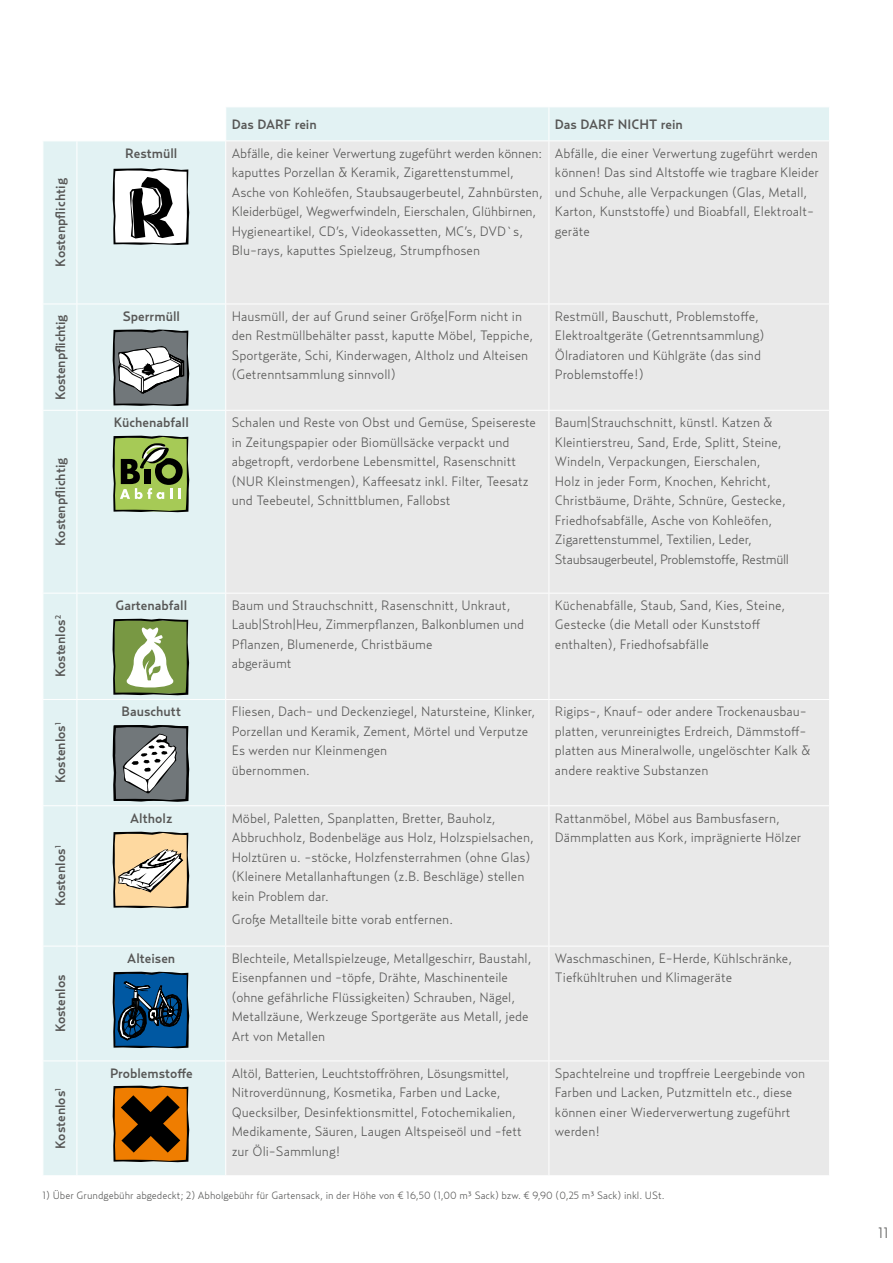
<style>
.page{position:relative;width:893px;height:1263px;background:#fff}
.page>*{position:absolute;margin:0;border:0;box-sizing:border-box;transform-origin:0 0}
.t1{font:300 15px "Relay";color:#575756}
.t2{font:300 13.5px/19.5px "Relay";color:#575756}
.t3{font:500 13.5px "Relay";color:#575756}
.t4{font:500 13.5px "Relay";letter-spacing:-.02em;color:#575756}
.t5{font:300 10.5px "Relay";color:#575756}
</style>
<div class="page">
<div style="left:226px;top:107px;width:603px;height:34px;background:#e2f2f3"></div>
<div style="left:44px;top:142px;width:181px;height:1033px;background:#e2f2f3"></div>
<div style="left:226px;top:142px;width:603px;height:1033px;background:#e9e9e9"></div>
<hr style="left:549px;top:107px;width:1px;height:34px;background:#fff">
<hr style="left:77px;top:141px;width:1px;height:163px;background:#fff">
<hr style="left:549px;top:141px;width:1px;height:163px;background:#fff">
<hr style="left:43px;top:304px;width:34px;height:1px;background:#fff">
<hr style="left:77px;top:304px;width:149px;height:1px;background:#fff">
<hr style="left:77px;top:304px;width:1px;height:106px;background:#fff">
<hr style="left:226px;top:304px;width:323px;height:1px;background:#fff">
<hr style="left:549px;top:304px;width:281px;height:1px;background:#fff">
<hr style="left:549px;top:304px;width:1px;height:106px;background:#fff">
<hr style="left:43px;top:410px;width:34px;height:1px;background:#fff">
<hr style="left:77px;top:410px;width:149px;height:1px;background:#fff">
<hr style="left:77px;top:411px;width:1px;height:182px;background:#fff">
<hr style="left:226px;top:410px;width:323px;height:1px;background:#fff">
<hr style="left:549px;top:410px;width:281px;height:1px;background:#fff">
<hr style="left:549px;top:411px;width:1px;height:182px;background:#fff">
<hr style="left:43px;top:593px;width:34px;height:1px;background:#fff">
<hr style="left:77px;top:593px;width:149px;height:1px;background:#fff">
<hr style="left:77px;top:593px;width:1px;height:106px;background:#fff">
<hr style="left:226px;top:593px;width:323px;height:1px;background:#fff">
<hr style="left:549px;top:593px;width:281px;height:1px;background:#fff">
<hr style="left:549px;top:593px;width:1px;height:106px;background:#fff">
<hr style="left:43px;top:699px;width:34px;height:1px;background:#fff">
<hr style="left:77px;top:699px;width:149px;height:1px;background:#fff">
<hr style="left:77px;top:700px;width:1px;height:105px;background:#fff">
<hr style="left:226px;top:699px;width:323px;height:1px;background:#fff">
<hr style="left:549px;top:699px;width:281px;height:1px;background:#fff">
<hr style="left:549px;top:700px;width:1px;height:105px;background:#fff">
<hr style="left:43px;top:805px;width:34px;height:1px;background:#fff">
<hr style="left:77px;top:805px;width:149px;height:1px;background:#fff">
<hr style="left:77px;top:806px;width:1px;height:140px;background:#fff">
<hr style="left:226px;top:805px;width:323px;height:1px;background:#fff">
<hr style="left:549px;top:805px;width:281px;height:1px;background:#fff">
<hr style="left:549px;top:806px;width:1px;height:140px;background:#fff">
<hr style="left:43px;top:946px;width:34px;height:1px;background:#fff">
<hr style="left:77px;top:946px;width:149px;height:1px;background:#fff">
<hr style="left:77px;top:946px;width:1px;height:114px;background:#fff">
<hr style="left:226px;top:946px;width:323px;height:1px;background:#fff">
<hr style="left:549px;top:946px;width:281px;height:1px;background:#fff">
<hr style="left:549px;top:946px;width:1px;height:114px;background:#fff">
<hr style="left:43px;top:1060px;width:34px;height:1px;background:#fff">
<hr style="left:77px;top:1060px;width:149px;height:1px;background:#fff">
<hr style="left:77px;top:1061px;width:1px;height:114px;background:#fff">
<hr style="left:226px;top:1060px;width:323px;height:1px;background:#fff">
<hr style="left:549px;top:1060px;width:281px;height:1px;background:#fff">
<hr style="left:549px;top:1061px;width:1px;height:114px;background:#fff">
<svg style="left:113px;top:168px;width:76px;height:77px"></svg>
<svg style="left:113px;top:329px;width:76px;height:77px"></svg>
<svg style="left:113px;top:436px;width:76px;height:76px;background:#80974d"></svg>
<div style="left:144px;top:469px;width:7px;height:15px;background:#000"></div>
<svg style="left:113px;top:832px;width:76px;height:76px;background:#cfb792"></svg>
<svg style="left:113px;top:725px;width:76px;height:76px"></svg>
<svg style="left:113px;top:972px;width:76px;height:76px;background:#0e4573"></svg>
<svg style="left:113px;top:1086px;width:76px;height:76px;background:#884904"></svg>
<svg style="left:113px;top:619px;width:76px;height:76px"></svg>
<p class="t3" style="left:52px;top:267px;width:90px;rotate:-90deg">Kostenpflichtig</p>
<p class="t3" style="left:232px;top:116px;width:87px">Das DARF rein</p>
<p class="t3" style="left:555px;top:116px;width:129px">Das DARF NICHT rein</p>
<p class="t3" style="left:125px;top:145px;width:54px">Restmüll</p>
<p class="t2" style="left:232px;top:143px;width:312px">Abfälle, die keiner Verwertung zugeführt werden können: kaputtes Porzellan &amp; Keramik, Zigarettenstummel, Asche von Kohleöfen, Staubsaugerbeutel, Zahnbürsten, Kleiderbügel, Wegwerfwindeln, Eierschalen, Glühbirnen, Hygieneartikel, CD’s, Videokassetten, MC’s, DVD`s, Blu-rays, kaputtes Spielzeug, Strumpfhosen</p>
<p class="t2" style="left:555px;top:143px;width:266px">Abfälle, die einer Verwertung zugeführt werden können! Das sind Altstoffe wie tragbare Kleider und Schuhe, alle Verpackungen (Glas, Metall, Karton, Kunststoffe) und Bioabfall, Elektroalt&shy;geräte</p>
<p class="t4" style="left:52px;top:400px;width:86px;rotate:-90deg">Kostenpflichtig</p>
<p class="t3" style="left:123px;top:308px;width:59px">Sperrmüll</p>
<p class="t2" style="left:232px;top:306px;width:303px">Hausmüll, der auf Grund seiner Größe|Form nicht in den Restmüllbehälter passt, kaputte Möbel, Teppiche, Sportgeräte, Schi, Kinderwagen, Altholz und Alteisen (Getrenntsammlung sinnvoll)</p>
<p class="t2" style="left:555px;top:306px;width:211px">Restmüll, Bauschutt, Problemstoffe, Elektroaltgeräte (Getrenntsammlung)<br>Ölradiatoren und Kühlgräte (das sind Problemstoffe!)</p>
<p class="t3" style="left:52px;top:546px;width:90px;rotate:-90deg">Kostenpflichtig</p>
<p class="t3" style="left:52px;top:677px;width:63px;rotate:-90deg">Kostenlos<sup>2</sup></p>
<p class="t3" style="left:52px;top:783px;width:62px;rotate:-90deg">Kostenlos<sup>1</sup></p>
<p class="t3" style="left:52px;top:906px;width:62px;rotate:-90deg">Kostenlos<sup>1</sup></p>
<p class="t3" style="left:52px;top:1032px;width:59px;rotate:-90deg">Kostenlos</p>
<p class="t3" style="left:114px;top:414px;width:77px">Küchenabfall</p>
<p class="t2" style="left:232px;top:412px;width:306px">Schalen und Reste von Obst und Gemüse, Speisereste in Zeitungspapier oder Biomüllsäcke verpackt und abgetropft, verdorbene Lebensmittel, Rasenschnitt (NUR Kleinstmengen), Kaffeesatz inkl. Filter, Teesatz und Teebeutel, Schnittblumen, Fallobst</p>
<p class="t2" style="left:555px;top:412px;width:236px">Baum|Strauchschnitt, künstl. Katzen &amp; Kleintierstreu, Sand, Erde, Splitt, Steine, Windeln, Verpackungen, Eierschalen, Holz in jeder Form, Knochen, Kehricht, Christbäume, Drähte, Schnüre, Gestecke, Friedhofsabfälle, Asche von Kohleöfen, Zigarettenstummel, Textilien, Leder, Staubsaugerbeutel, Problemstoffe, Restmüll</p>
<p class="t3" style="left:115px;top:597px;width:73px">Gartenabfall</p>
<p class="t2" style="left:232px;top:595px;width:294px">Baum und Strauchschnitt, Rasenschnitt, Unkraut, Laub|Stroh|Heu, Zimmerpflanzen, Balkonblumen und Pflanzen, Blumenerde, Christbäume<br>abgeräumt</p>
<p class="t2" style="left:555px;top:595px;width:232px">Küchenabfälle, Staub, Sand, Kies, Steine,<br>Gestecke (die Metall oder Kunststoff enthalten), Friedhofsabfälle</p>
<p class="t3" style="left:121px;top:703px;width:61px">Bauschutt</p>
<p class="t2" style="left:232px;top:702px;width:305px">Fliesen, Dach- und Deckenziegel, Natursteine, Klinker, Porzellan und Keramik, Zement, Mörtel und Verputze Es werden nur Kleinmengen<br>übernommen.</p>
<p class="t2" style="left:555px;top:702px;width:257px">Rigips-, Knauf- oder andere Trockenausbau&shy;platten, verunreinigtes Erdreich, Dämmstoff&shy;platten aus Mineralwolle, ungelöschter Kalk &amp; andere reaktive Substanzen</p>
<p class="t3" style="left:130px;top:810px;width:44px">Altholz</p>
<p class="t2" style="left:232px;top:808px;width:304px">Möbel, Paletten, Spanplatten, Bretter, Bauholz, Abbruchholz, Bodenbeläge aus Holz, Holzspielsachen, Holztüren u. -stöcke, Holzfensterrahmen (ohne Glas) (Kleinere Metallanhaftungen (z.B. Beschläge) stellen kein Problem dar.</p>
<p class="t2" style="left:232px;top:910px;width:223px">Große Metallteile bitte vorab entfernen.</p>
<p class="t2" style="left:555px;top:808px;width:248px">Rattanmöbel, Möbel aus Bambusfasern,<br>Dämmplatten aus Kork, imprägnierte Hölzer</p>
<p class="t3" style="left:127px;top:950px;width:50px">Alteisen</p>
<p class="t2" style="left:232px;top:948px;width:301px">Blechteile, Metallspielzeuge, Metallgeschirr, Baustahl, Eisenpfannen und -töpfe, Drähte, Maschinenteile (ohne gefährliche Flüssigkeiten) Schrauben, Nägel, Metallzäune, Werkzeuge Sportgeräte aus Metall, jede Art von Metallen</p>
<p class="t2" style="left:555px;top:948px;width:239px">Waschmaschinen, E-Herde, Kühlschränke,<br>Tiefkühltruhen und Klimageräte</p>
<p class="t3" style="left:110px;top:1065px;width:84px">Problemstoffe</p>
<p class="t2" style="left:232px;top:1063px;width:292px">Altöl, Batterien, Leuchtstoffröhren, Lösungsmittel, Nitroverdünnung, Kosmetika, Farben und Lacke, Quecksilber, Desinfektionsmittel, Fotochemikalien, Medikamente, Säuren, Laugen Altspeiseöl und -fett zur Öli-Sammlung!</p>
<p class="t2" style="left:555px;top:1063px;width:252px">Spachtelreine und tropffreie Leergebinde von Farben und Lacken, Putzmitteln etc., diese können einer Wiederverwertung zugeführt werden!</p>
<p class="t5" style="left:43px;top:1189px;width:624px">1) Über Grundgebühr abgedeckt; 2) Abholgebühr für Gartensack, in der Höhe von € 16,50 (1,00 m³ Sack) bzw. € 9,90 (0,25 m³ Sack) inkl. USt.</p>
<p class="t3" style="left:52px;top:1149px;width:62px;rotate:-90deg">Kostenlos<sup>1</sup></p>
<p class="t1" style="left:878px;top:1223px;width:12px">11</p>
</div>
